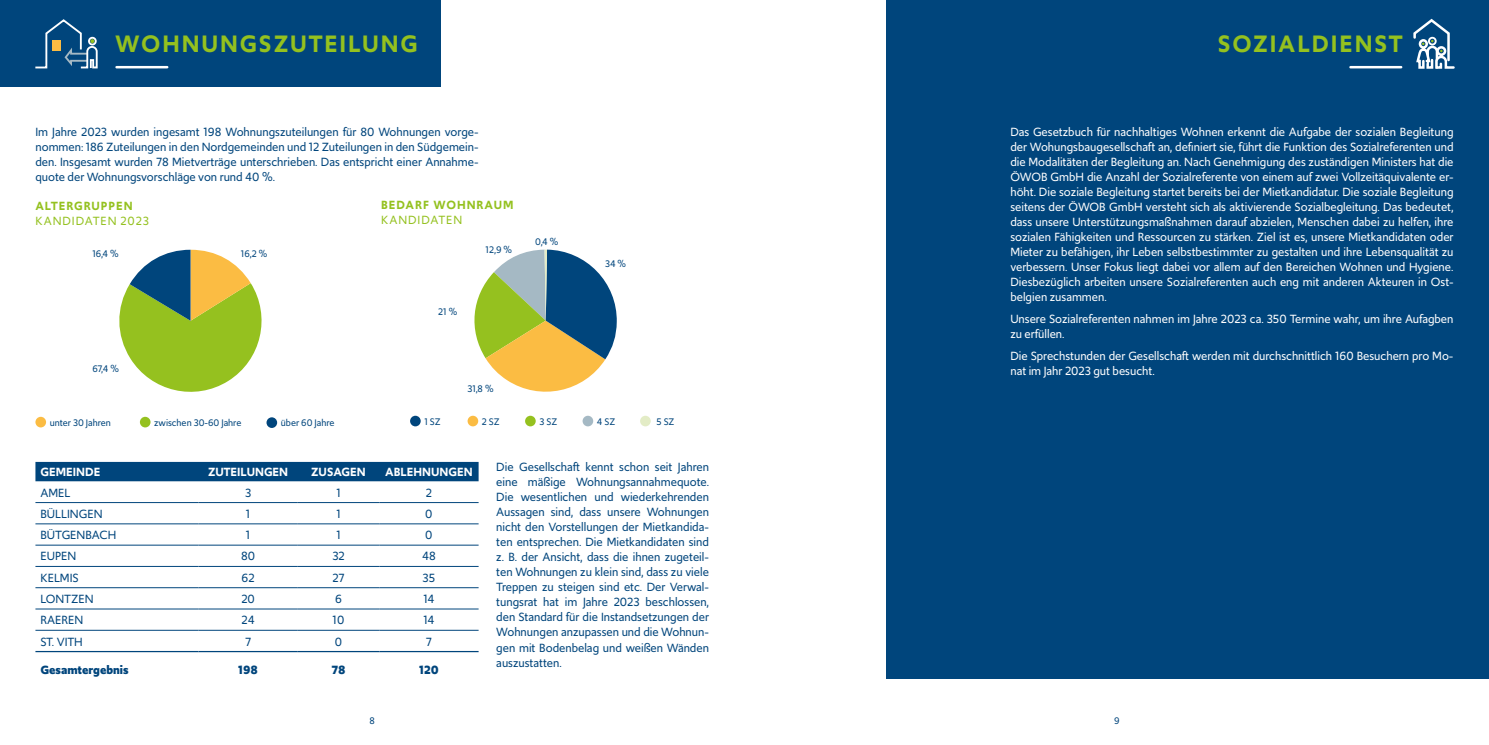
<style>
.page{position:relative;width:1489px;height:745px;background:#fff}
.page>*{position:absolute;margin:0;border:0;box-sizing:border-box;transform-origin:0 0}
.t1{font:600 25px "Upgrade";letter-spacing:.075em;color:#94c11f}
.t2{font:12.5px/15px "Upgrade";color:#fff}
.t3{font:12.5px/15px "Upgrade";color:#00457c;text-align:justify}
.t4{font:600 12.5px "Upgrade";color:#fff}
.t5{font:600 12.5px "Upgrade";letter-spacing:.075em;color:#94c11f}
.t6{font:12.5px "Upgrade";letter-spacing:.075em;color:#94c11f}
.t7{font:700 12.5px "Upgrade";color:#00457c}
.t8{font:10px "Upgrade";color:#00457c}
</style>
<div class="page">
<svg style="left:119px;top:249px;width:143px;height:143px"></svg>
<div style="left:0;top:0;width:440px;height:86px;background:#00457c"></div>
<hr style="left:116px;top:66px;width:51px;height:2px;background:#fff">
<div style="left:35px;top:461px;width:443px;height:20px;background:#00457c"></div>
<hr style="left:35px;top:629px;width:163px;height:1px;background:#00457c">
<hr style="left:198px;top:629px;width:100px;height:1px;background:#00457c">
<hr style="left:298px;top:629px;width:81px;height:1px;background:#00457c">
<hr style="left:379px;top:629px;width:99px;height:1px;background:#00457c">
<hr style="left:35px;top:608px;width:163px;height:1px;background:#00457c">
<hr style="left:198px;top:608px;width:100px;height:1px;background:#00457c">
<hr style="left:298px;top:608px;width:81px;height:1px;background:#00457c">
<hr style="left:379px;top:608px;width:99px;height:1px;background:#00457c">
<hr style="left:35px;top:587px;width:163px;height:1px;background:#00457c">
<hr style="left:198px;top:587px;width:100px;height:1px;background:#00457c">
<hr style="left:298px;top:587px;width:81px;height:1px;background:#00457c">
<hr style="left:379px;top:587px;width:99px;height:1px;background:#00457c">
<hr style="left:35px;top:566px;width:163px;height:1px;background:#00457c">
<hr style="left:198px;top:566px;width:100px;height:1px;background:#00457c">
<hr style="left:298px;top:566px;width:81px;height:1px;background:#00457c">
<hr style="left:379px;top:566px;width:99px;height:1px;background:#00457c">
<hr style="left:35px;top:544px;width:163px;height:1px;background:#00457c">
<hr style="left:198px;top:544px;width:100px;height:1px;background:#00457c">
<hr style="left:298px;top:544px;width:81px;height:1px;background:#00457c">
<hr style="left:379px;top:544px;width:99px;height:1px;background:#00457c">
<hr style="left:35px;top:502px;width:163px;height:1px;background:#00457c">
<hr style="left:198px;top:502px;width:100px;height:1px;background:#00457c">
<hr style="left:298px;top:502px;width:81px;height:1px;background:#00457c">
<hr style="left:379px;top:502px;width:99px;height:1px;background:#00457c">
<hr style="left:35px;top:523px;width:163px;height:1px;background:#00457c">
<hr style="left:198px;top:523px;width:100px;height:1px;background:#00457c">
<hr style="left:298px;top:523px;width:81px;height:1px;background:#00457c">
<hr style="left:379px;top:523px;width:99px;height:1px;background:#00457c">
<hr style="left:35px;top:650px;width:163px;height:1px;background:#00457c">
<hr style="left:198px;top:650px;width:100px;height:1px;background:#00457c">
<hr style="left:298px;top:650px;width:81px;height:1px;background:#00457c">
<hr style="left:379px;top:650px;width:99px;height:1px;background:#00457c">
<div style="left:886px;top:0;width:602px;height:677px;background:#00457c"></div>
<hr style="left:1350px;top:66px;width:50px;height:2px;background:#fff">
<div style="left:35px;top:416px;width:11px;height:11px;background:#fbbc43;border-radius:50%"></div>
<div style="left:266px;top:417px;width:11px;height:10px;background:#00457c;border-radius:50%"></div>
<svg style="left:474px;top:249px;width:143px;height:143px"></svg>
<div style="left:410px;top:415px;width:10px;height:11px;background:#00457c;border-radius:50%"></div>
<div style="left:582px;top:415px;width:11px;height:11px;background:#a5b9c4;border-radius:50%"></div>
<div style="left:525px;top:415px;width:10px;height:11px;background:#95c11f;border-radius:50%"></div>
<div style="left:467px;top:415px;width:11px;height:11px;background:#fbbc43;border-radius:50%"></div>
<div style="left:640px;top:415px;width:10px;height:11px;background:#e3ecc6;border-radius:50%"></div>
<svg style="left:35px;top:19px;width:63px;height:50px"></svg>
<div style="left:52px;top:41px;width:9px;height:10px;background:#fbbc43"></div>
<svg style="left:1413px;top:18px;width:42px;height:51px"></svg>
<div style="left:140px;top:416px;width:10px;height:11px;background:#95c11f;border-radius:50%"></div>
<h1 class="t1" style="left:115px;top:27px;width:304px">WOHNUNGSZUTEILUNG</h1>
<p class="t3" style="left:35px;top:124px;width:444px">Im Jahre 2023 wurden ingesamt 198 Wohnungszuteilungen für 80 Wohnungen vorge&shy;nommen: 186 Zuteilungen in den Nordgemeinden und 12 Zuteilungen in den Südgemein&shy;den. Insgesamt wurden 78 Mietverträge unterschrieben. Das entspricht einer Annahme&shy;quote der Wohnungsvorschläge von rund 40 %.</p>
<p class="t5" style="left:35px;top:197px;width:99px">ALTERGRUPPEN</p>
<p class="t6" style="left:35px;top:212px;width:115px">KANDIDATEN 2023</p>
<p class="t8" style="left:92px;top:247px;width:28px">16,4 %</p>
<p class="t8" style="left:92px;top:362px;width:28px">67,4 %</p>
<p class="t8" style="left:241px;top:247px;width:28px">16,2 %</p>
<p class="t5" style="left:381px;top:197px;width:134px">BEDARF WOHNRAUM</p>
<p class="t6" style="left:381px;top:212px;width:83px">KANDIDATEN</p>
<p class="t8" style="left:438px;top:304px;width:21px">21 %</p>
<p class="t8" style="left:485px;top:243px;width:28px">12,9 %</p>
<p class="t8" style="left:535px;top:235px;width:25px">0,4 %</p>
<p class="t8" style="left:467px;top:381px;width:28px">31,8 %</p>
<p class="t8" style="left:605px;top:257px;width:23px">34 %</p>
<p class="t8" style="left:154px;top:415px;width:89px">zwischen 30-60 Jahre</p>
<p class="t8" style="left:424px;top:414px;width:18px">1 SZ</p>
<p class="t8" style="left:482px;top:414px;width:19px">2 SZ</p>
<p class="t8" style="left:539px;top:414px;width:19px">3 SZ</p>
<p class="t8" style="left:597px;top:414px;width:20px">4 SZ</p>
<p class="t8" style="left:656px;top:414px;width:19px">5 SZ</p>
<p class="t8" style="left:50px;top:415px;width:62px">unter 30 Jahren</p>
<p class="t8" style="left:281px;top:416px;width:55px">über 60 Jahre</p>
<p class="t4" style="left:40px;top:463px;width:61px">GEMEINDE</p>
<p class="t4" style="left:208px;top:463px;width:82px">ZUTEILUNGEN</p>
<p class="t4" style="left:311px;top:463px;width:56px">ZUSAGEN</p>
<p class="t4" style="left:385px;top:463px;width:89px">ABLEHNUNGEN</p>
<p class="t3" style="left:40px;top:484px;width:31px">AMEL</p>
<p class="t3" style="left:245px;top:484px;width:8px">3</p>
<p class="t3" style="left:336px;top:484px;width:6px">1</p>
<p class="t3" style="left:426px;top:484px;width:8px">2</p>
<p class="t3" style="left:40px;top:506px;width:64px">BÜLLINGEN</p>
<p class="t3" style="left:246px;top:506px;width:6px">1</p>
<p class="t3" style="left:336px;top:506px;width:6px">1</p>
<p class="t3" style="left:425px;top:506px;width:9px">0</p>
<p class="t3" style="left:40px;top:527px;width:77px">BÜTGENBACH</p>
<p class="t3" style="left:246px;top:527px;width:6px">1</p>
<p class="t3" style="left:336px;top:527px;width:6px">1</p>
<p class="t3" style="left:425px;top:527px;width:9px">0</p>
<p class="t3" style="left:40px;top:548px;width:37px">EUPEN</p>
<p class="t3" style="left:241px;top:548px;width:16px">80</p>
<p class="t3" style="left:332px;top:548px;width:14px">32</p>
<p class="t3" style="left:422px;top:548px;width:15px">48</p>
<p class="t3" style="left:40px;top:569px;width:40px">KELMIS</p>
<p class="t3" style="left:241px;top:569px;width:15px">62</p>
<p class="t3" style="left:332px;top:569px;width:14px">27</p>
<p class="t3" style="left:422px;top:569px;width:14px">35</p>
<p class="t3" style="left:40px;top:591px;width:55px">LONTZEN</p>
<p class="t3" style="left:241px;top:591px;width:15px">20</p>
<p class="t3" style="left:335px;top:591px;width:8px">6</p>
<p class="t3" style="left:423px;top:591px;width:13px">14</p>
<p class="t3" style="left:40px;top:612px;width:44px">RAEREN</p>
<p class="t3" style="left:241px;top:612px;width:15px">24</p>
<p class="t3" style="left:332px;top:612px;width:13px">10</p>
<p class="t3" style="left:423px;top:612px;width:13px">14</p>
<p class="t3" style="left:40px;top:633px;width:44px">ST. VITH</p>
<p class="t3" style="left:245px;top:633px;width:8px">7</p>
<p class="t3" style="left:335px;top:633px;width:9px">0</p>
<p class="t3" style="left:426px;top:633px;width:8px">7</p>
<p class="t7" style="left:40px;top:661px;width:90px">Gesamtergebnis</p>
<p class="t7" style="left:238px;top:661px;width:21px">198</p>
<p class="t7" style="left:331px;top:661px;width:16px">78</p>
<p class="t7" style="left:419px;top:661px;width:21px">120</p>
<p class="t3" style="left:496px;top:459px;width:214px">Die Gesellschaft kennt schon seit Jahren eine mäßige Wohnungsannahmequote.<br>Die wesentlichen und wiederkehrenden Aussagen sind, dass unsere Wohnungen nicht den Vorstellungen der Mietkandida&shy;ten entsprechen. Die Mietkandidaten sind z. B. der Ansicht, dass die ihnen zugeteil&shy;ten Wohnungen zu klein sind, dass zu viele Treppen zu steigen sind etc. Der Verwal&shy;tungsrat hat im Jahre 2023 beschlossen, den Standard für die Instandsetzungen der Wohnungen anzupassen und die Wohnun&shy;gen mit Bodenbelag und weißen Wänden auszustatten.</p>
<h1 class="t1" style="left:1217px;top:27px;width:187px">SOZIALDIENST</h1>
<p class="t2" style="left:1010px;top:124px;width:444px;text-align:justify">Das Gesetzbuch für nachhaltiges Wohnen erkennt die Aufgabe der sozialen Begleitung der Wohungsbaugesellschaft an, definiert sie, führt die Funktion des Sozialreferenten und die Modalitäten der Begleitung an. Nach Genehmigung des zuständigen Ministers hat die ÖWOB GmbH die Anzahl der Sozialreferente von einem auf zwei Vollzeitäquivalente er&shy;höht. Die soziale Begleitung startet bereits bei der Mietkandidatur. Die soziale Begleitung seitens der ÖWOB GmbH versteht sich als aktivierende Sozialbegleitung. Das bedeutet, dass unsere Unterstützungsmaßnahmen darauf abzielen, Menschen dabei zu helfen, ihre sozialen Fähigkeiten und Ressourcen zu stärken. Ziel ist es, unsere Mietkandidaten oder Mieter zu befähigen, ihr Leben selbstbestimmter zu gestalten und ihre Lebensqualität zu verbessern. Unser Fokus liegt dabei vor allem auf den Bereichen Wohnen und Hygiene.<br>Diesbezüglich arbeiten unsere Sozialreferenten auch eng mit anderen Akteuren in Ost&shy;belgien zusammen.</p>
<p class="t2" style="left:1010px;top:311px;width:444px">Unsere Sozialreferenten nahmen im Jahre 2023 ca. 350 Termine wahr, um ihre Aufagben zu erfüllen.</p>
<p class="t2" style="left:1010px;top:348px;width:444px">Die Sprechstunden der Gesellschaft werden mit durchschnittlich 160 Besuchern pro Mo&shy;nat im Jahr 2023 gut besucht.</p>
<p class="t8" style="left:369px;top:713px;width:7px">8</p>
<p class="t8" style="left:1113px;top:713px;width:7px">9</p>
</div>
